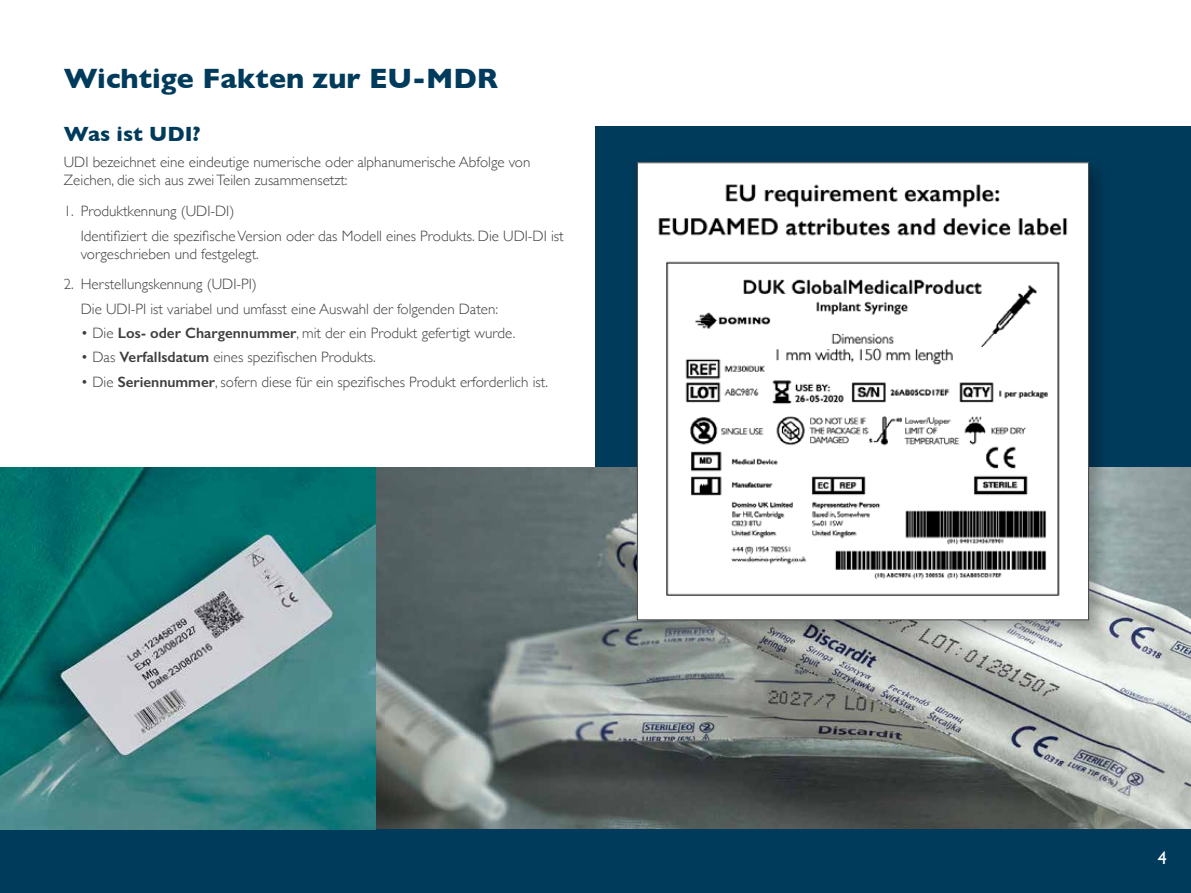
<style>
.page{position:relative;width:1191px;height:893px;background:#fff}
.page>*{position:absolute;margin:0;border:0;box-sizing:border-box;transform-origin:0 0}
.t1{font:700 28.5px "Gill Sans";color:#003b5c}
.t2{font:700 21px "Gill Sans";color:#003b5c}
.t3{font:18px "Gill Sans";color:#fff}
.t4{font:300 15px/24.3px "Gill Sans";color:#3e3d40}
.s1{font-weight:600}
</style>
<div class="page">
<div style="left:595px;top:126px;width:596px;height:341px;background:#003b5c"></div>
<img style="left:376px;top:467px;width:815px;height:362px">
<div style="left:629px;top:155px;width:483px;height:489px;background:#000;opacity:.3"></div>
<div style="left:637px;top:163px;width:451px;height:457px;background:#fff"></div>
<img style="left:658px;top:184px;width:410px;height:412px">
<div style="left:0;top:829px;width:1191px;height:64px;background:#003b5c"></div>
<img style="left:0;top:467px;width:376px;height:362px">
<h1 class="t1" style="left:64px;top:55px;width:436px">Wichtige Fakten zur EU-MDR</h1>
<h2 class="t2" style="left:64px;top:117px;width:138px">Was ist UDI?</h2>
<p class="t4" style="left:64px;top:153px;width:468px;line-height:18px">UDI bezeichnet eine eindeutige numerische oder alphanumerische Abfolge von<br>Zeichen, die sich aus zweiTeilen zusammensetzt:</p>
<p class="t4" style="left:81px;top:198px;width:484px;text-indent:-17px">1. Produktkennung (UDI-DI)<br>Identifiziert die spezifischeVersion oder das Modell eines Produkts. Die UDI-DI ist</p>
<p class="t4" style="left:81px;top:241px;width:180px">vorgeschrieben und festgelegt.</p>
<p class="t4" style="left:81px;top:272px;width:419px;text-indent:-17px">2. Herstellungskennung (UDI-PI)<br>Die UDI-PI ist variabel und umfasst eine Auswahl der folgenden Daten:</p>
<p class="t4" style="left:81px;top:320px;width:436px">• Die <span class="s1">Los- oder Chargennummer</span>, mit der ein Produkt gefertigt wurde.</p>
<p class="t4" style="left:81px;top:345px;width:296px">• Das <span class="s1">Verfallsdatum</span> eines spezifischen Produkts.</p>
<p class="t4" style="left:81px;top:369px;width:469px">• Die <span class="s1">Seriennummer</span>, sofern diese für ein spezifisches Produkt erforderlich ist.</p>
<p class="t3" style="left:1157px;top:847px;width:10px">4</p>
</div>
